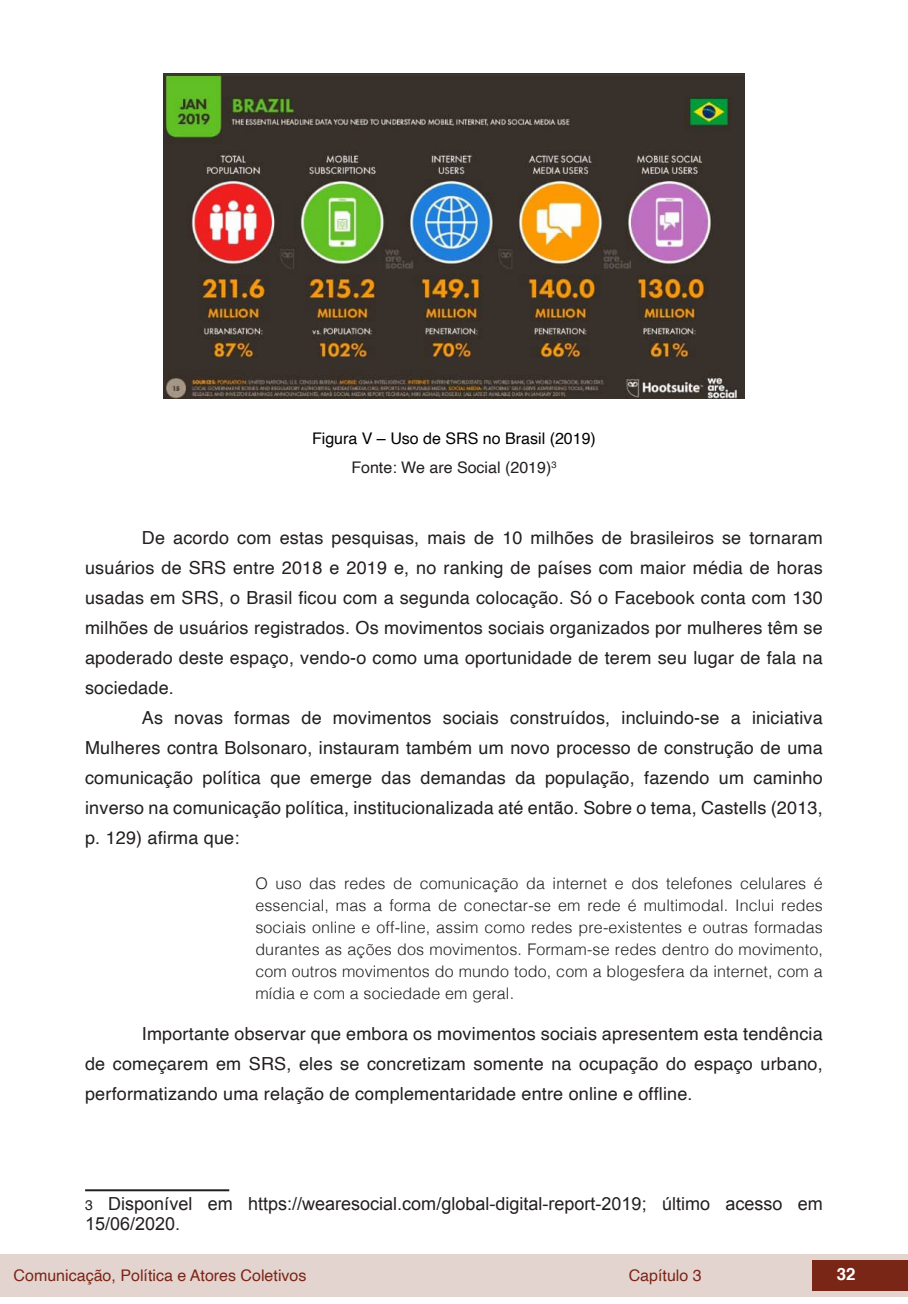
<style>
.page{position:relative;width:908px;height:1304px;background:#fff}
.page>*{position:absolute;margin:0;border:0;box-sizing:border-box;transform-origin:0 0}
.txt{font:18px/30px "Helvetica";letter-spacing:.01em;color:#231f20;text-align:justify}
.nota_rdp{font:18px/20px "Arial";color:#231f20}
.t1{font:700 16.8px "Helvetica";color:#fff}
.citacoes{font:300 16px/22px "Helvetica";letter-spacing:.01em;color:#231f20;text-align:justify}
.t2{font:16px "Helvetica";color:#7a2616}
.info_tab_graf_imag{font:16px "Helvetica";color:#000}
.fonte_tab_gra_imag{font:16px "Helvetica";color:#231f20}
.s1{font-family:"Helvetica";font-size:14px}
</style>
<div class="page">
<div style="left:0;top:1254px;width:906px;height:43px;background:#e4d4d0"></div>
<div style="left:812px;top:1261px;width:95px;height:30px;background:#7a2616"></div>
<img style="left:163px;top:74px;width:581px;height:325px">
<hr style="left:85px;top:1189px;width:144px;height:2px;background:#231f20">
<p class="info_tab_graf_imag" style="left:312px;top:426px;width:285px">Figura V – Uso de SRS no Brasil (2019)</p>
<p class="fonte_tab_gra_imag" style="left:351px;top:455px;width:206px">Fonte: We are Social (2019)<sup>3</sup></p>
<p class="txt" style="left:85px;top:524px;width:738px;text-indent:57px">De acordo com estas pesquisas, mais de 10 milhões de brasileiros se tornaram usuários de SRS entre 2018 e 2019 e, no ranking de países com maior média de horas usadas em SRS, o Brasil ficou com a segunda colocação. Só o Facebook conta com 130 milhões de usuários registrados. Os movimentos sociais organizados por mulheres têm se apoderado deste espaço, vendo-o como uma oportunidade de terem seu lugar de fala na sociedade.</p>
<p class="txt" style="left:85px;top:704px;width:738px;text-indent:57px">As novas formas de movimentos sociais construídos, incluindo-se a iniciativa Mulheres contra Bolsonaro, instauram também um novo processo de construção de uma comunicação política que emerge das demandas da população, fazendo um caminho inverso na comunicação política, institucionalizada até então. Sobre o tema, Castells (2013, p. 129) afirma que:</p>
<p class="citacoes" style="left:255px;top:871px;width:568px">O uso das redes de comunicação da internet e dos telefones celulares é essencial, mas a forma de conectar-se em rede é multimodal. Inclui redes sociais online e off-line, assim como redes pre-existentes e outras formadas durantes as ações dos movimentos. Formam-se redes dentro do movimento, com outros movimentos do mundo todo, com a blogesfera da internet, com a mídia e com a sociedade em geral.</p>
<p class="txt" style="left:85px;top:1020px;width:738px;text-indent:57px">Importante observar que embora os movimentos sociais apresentem esta tendência de começarem em SRS, eles se concretizam somente na ocupação do espaço urbano, performatizando uma relação de complementaridade entre online e offline.</p>
<p class="nota_rdp" style="left:85px;top:1194px;width:739px"><span class="s1">3</span> Disponível em https://wearesocial.com/global-digital-report-2019; último acesso em<br>15/06/2020.</p>
<p class="t2" style="left:14px;top:1263px;width:294px">Comunicação, Política e Atores Coletivos</p>
<p class="t2" style="left:628px;top:1263px;width:74px">Capítulo 3</p>
<p class="t1" style="left:836px;top:1261px;width:20px">32</p>
</div>
